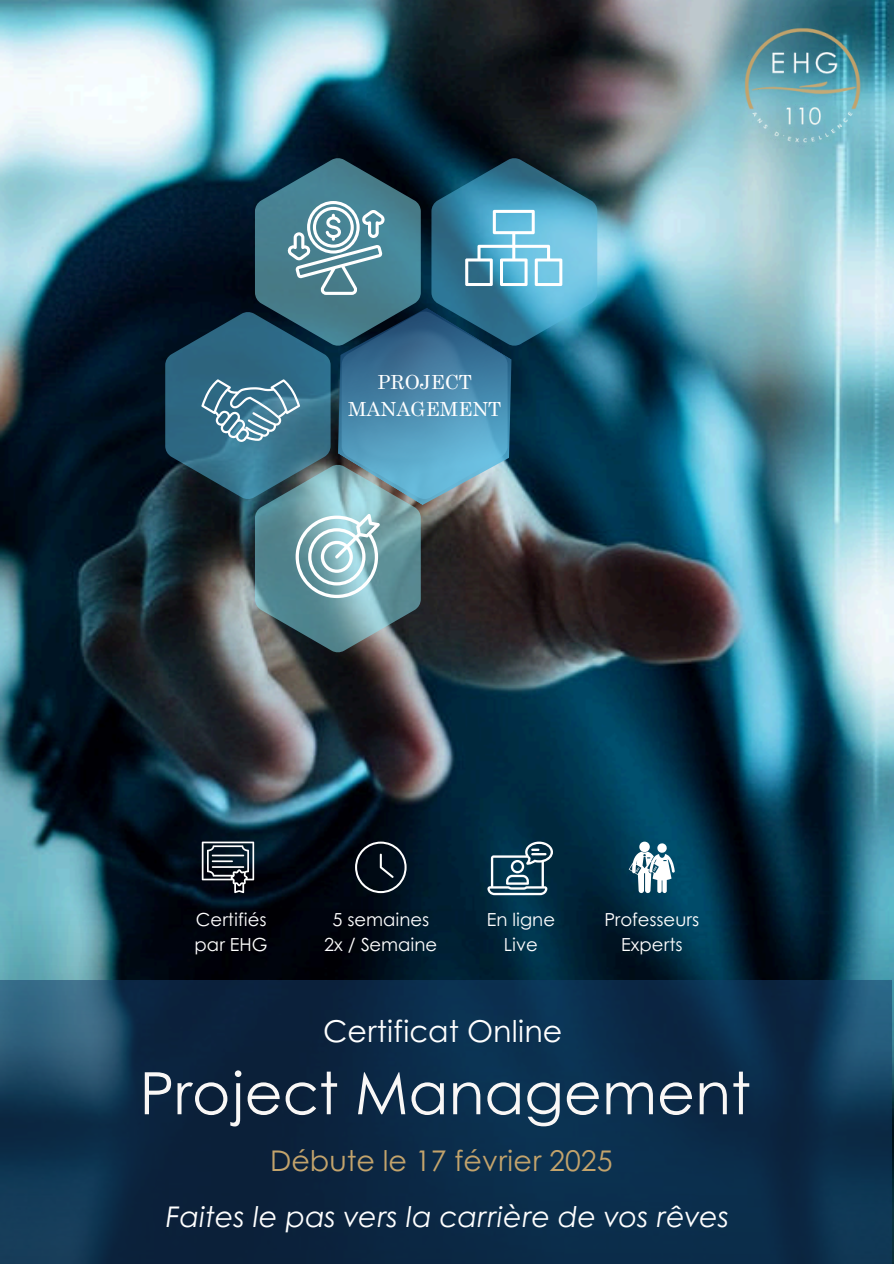
<style>
.page{position:relative;width:894px;height:1264px;background:#fff}
.page>*{position:absolute;margin:0;border:0;box-sizing:border-box;transform-origin:0 0}
.t1{font:58.5px "Century Gothic";color:#f9f7f6}
.t2{font:30px "Century Gothic";color:#fff}
.t3{font:italic 28.5px "Century Gothic";color:#fff}
.t4{font:28.5px "Century Gothic";color:#c4a46c}
.t5{font:19.5px/27px "Century Schoolbook";color:#fff;text-align:center}
.t6{font:18px/24.8px "Century Gothic";color:#fff;text-align:center}
</style>
<div class="page">
<img style="left:0;top:0;width:893px;height:1263px">
<svg style="left:0;top:979px;width:891px;height:284px;background:#0d2e4a"></svg>
<img style="left:709px;top:0;width:184px;height:184px">
<svg style="left:202px;top:841px;width:52px;height:52px;background:#454d56"></svg>
<svg style="left:355px;top:841px;width:51px;height:52px;background:#242d37"></svg>
<svg style="left:487px;top:841px;width:65px;height:54px"></svg>
<svg style="left:628px;top:841px;width:46px;height:52px"></svg>
<img style="left:165px;top:158px;width:432px;height:494px">
<p class="t5" style="left:348px;top:366px;width:155px">PROJECT<br>MANAGEMENT</p>
<p class="t6" style="left:194px;top:906px;width:75px;text-align:left">Certifiés par EHG</p>
<p class="t6" style="left:324px;top:906px;width:114px">5 semaines<br>2x / Semaine</p>
<p class="t6" style="left:486px;top:906px;width:70px">En ligne<br>Live</p>
<p class="t6" style="left:604px;top:906px;width:96px">Professeurs<br>Experts</p>
<h2 class="t2" style="left:323px;top:1012px;width:241px">Certificat Online</h2>
<h1 class="t1" style="left:140px;top:1056px;width:612px">Project Management</h1>
<h3 class="t4" style="left:270px;top:1142px;width:344px">Débute le 17 février 2025</h3>
<h3 class="t3" style="left:165px;top:1199px;width:565px">Faites le pas vers la carrière de vos rêves</h3>
</div>
